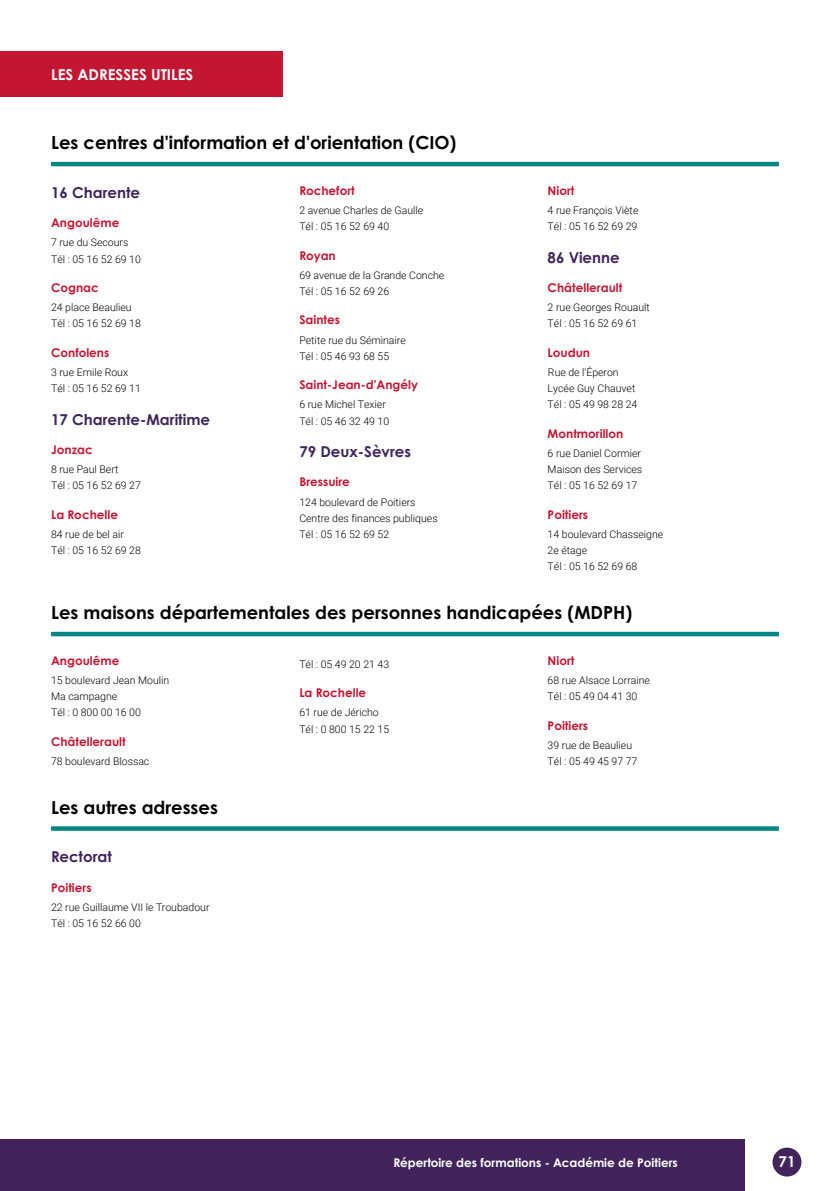
<style>
.page{position:relative;width:830px;height:1191px;background:#fff}
.page>*{position:absolute;margin:0;border:0;box-sizing:border-box;transform-origin:0 0}
.t1{font:700 18px "Century Gothic Pro";color:#000}
.t2{font:700 15px "Century Gothic Pro";color:#40245b}
.t3{font:700 15px "Century Gothic Pro";color:#fff}
.t4{font:700 12px "Century Gothic Pro";color:#c31632}
.t5{font:700 12px "Century Gothic Pro";color:#fff}
.t6{font:300 10.5px/16.2px "Roboto";color:#000}
</style>
<div class="page">
<div style="left:0;top:1140px;width:744px;height:51px;background:#40245b"></div>
<div style="left:772px;top:1147px;width:29px;height:29px;background:#40245b;border-radius:50%"></div>
<hr style="left:51px;top:162px;width:727px;height:4px;background:#008785">
<hr style="left:51px;top:632px;width:727px;height:4px;background:#008785">
<svg style="left:51px;top:826px;width:727px;height:4px;background:#128f8d"></svg>
<div style="left:0;top:51px;width:282px;height:46px;background:#c31632"></div>
<h2 class="t3" style="left:51px;top:65px;width:144px">LES ADRESSES UTILES</h2>
<h1 class="t1" style="left:51px;top:131px;width:406px">Les centres d'information et d'orientation (CIO)</h1>
<h2 class="t2" style="left:51px;top:183px;width:90px">16 Charente</h2>
<p class="t4" style="left:51px;top:215px;width:70px">Angoulême</p>
<p class="t6" style="left:51px;top:234px;width:91px">7 rue du Secours<br>Tél : 05 16 52 69 10</p>
<p class="t4" style="left:51px;top:280px;width:49px">Cognac</p>
<p class="t6" style="left:51px;top:299px;width:91px">24 place Beaulieu<br>Tél : 05 16 52 69 18</p>
<p class="t4" style="left:51px;top:345px;width:60px">Confolens</p>
<p class="t6" style="left:51px;top:364px;width:91px">3 rue Emile Roux<br>Tél : 05 16 52 69 11</p>
<h2 class="t2" style="left:51px;top:410px;width:160px">17 Charente-Maritime</h2>
<p class="t4" style="left:51px;top:442px;width:43px">Jonzac</p>
<p class="t6" style="left:51px;top:461px;width:91px">8 rue Paul Bert<br>Tél : 05 16 52 69 27</p>
<p class="t4" style="left:51px;top:507px;width:68px">La Rochelle</p>
<p class="t6" style="left:51px;top:526px;width:91px">84 rue de bel air<br>Tél : 05 16 52 69 28</p>
<p class="t4" style="left:547px;top:183px;width:28px">Niort</p>
<p class="t6" style="left:547px;top:202px;width:92px">4 rue François Viète<br>Tél : 05 16 52 69 29</p>
<h2 class="t2" style="left:547px;top:248px;width:74px">86 Vienne</h2>
<p class="t4" style="left:547px;top:280px;width:76px">Châtellerault</p>
<p class="t6" style="left:547px;top:299px;width:104px">2 rue Georges Rouault<br>Tél : 05 16 52 69 61</p>
<p class="t4" style="left:547px;top:345px;width:44px">Loudun</p>
<p class="t6" style="left:547px;top:364px;width:91px">Rue de l'Éperon<br>Lycée Guy Chauvet<br>Tél : 05 49 98 28 24</p>
<p class="t4" style="left:547px;top:426px;width:77px">Montmorillon</p>
<p class="t6" style="left:547px;top:445px;width:96px;text-align:justify">6 rue Daniel Cormier Maison des Services Tél : 05 16 52 69 17</p>
<p class="t4" style="left:547px;top:507px;width:42px">Poitiers</p>
<p class="t6" style="left:547px;top:526px;width:117px">14 boulevard Chasseigne<br>2e étage<br>Tél : 05 16 52 69 68</p>
<h1 class="t1" style="left:51px;top:601px;width:582px">Les maisons départementales des personnes handicapées (MDPH)</h1>
<p class="t4" style="left:51px;top:653px;width:70px">Angoulême</p>
<p class="t6" style="left:51px;top:671px;width:120px">15 boulevard Jean Moulin<br>Ma campagne<br>Tél : 0 800 00 16 00</p>
<p class="t4" style="left:51px;top:734px;width:76px">Châtellerault</p>
<p class="t6" style="left:51px;top:752px;width:100px">78 boulevard Blossac</p>
<p class="t4" style="left:299px;top:183px;width:57px">Rochefort</p>
<p class="t6" style="left:299px;top:202px;width:125px">2 avenue Charles de Gaulle<br>Tél : 05 16 52 69 40</p>
<p class="t4" style="left:299px;top:248px;width:38px">Royan</p>
<p class="t6" style="left:299px;top:266px;width:146px">69 avenue de la Grande Conche<br>Tél : 05 16 52 69 26</p>
<p class="t4" style="left:299px;top:312px;width:42px">Saintes</p>
<p class="t6" style="left:299px;top:331px;width:108px">Petite rue du Séminaire<br>Tél : 05 46 93 68 55</p>
<p class="t4" style="left:299px;top:377px;width:120px">Saint-Jean-d'Angély</p>
<p class="t6" style="left:299px;top:396px;width:91px">6 rue Michel Texier<br>Tél : 05 46 32 49 10</p>
<h2 class="t2" style="left:299px;top:442px;width:113px">79 Deux-Sèvres</h2>
<p class="t4" style="left:299px;top:474px;width:52px">Bressuire</p>
<p class="t6" style="left:299px;top:493px;width:140px">124 boulevard de Poitiers<br>Centre des finances publiques<br>Tél : 05 16 52 69 52</p>
<p class="t4" style="left:547px;top:653px;width:28px">Niort</p>
<p class="t6" style="left:547px;top:671px;width:104px">68 rue Alsace Lorraine<br>Tél : 05 49 04 41 30</p>
<p class="t4" style="left:547px;top:717px;width:42px">Poitiers</p>
<p class="t6" style="left:547px;top:736px;width:91px">39 rue de Beaulieu<br>Tél : 05 49 45 97 77</p>
<p class="t6" style="left:299px;top:655px;width:91px">Tél : 05 49 20 21 43</p>
<p class="t4" style="left:299px;top:685px;width:68px">La Rochelle</p>
<p class="t6" style="left:299px;top:704px;width:91px">61 rue de Jéricho<br>Tél : 0 800 15 22 15</p>
<h1 class="t1" style="left:51px;top:795px;width:168px">Les autres adresses</h1>
<h2 class="t2" style="left:51px;top:847px;width:62px">Rectorat</h2>
<p class="t4" style="left:51px;top:879px;width:42px">Poitiers</p>
<p class="t6" style="left:51px;top:898px;width:160px">22 rue Guillaume VII le Troubadour<br>Tél : 05 16 52 66 00</p>
<p class="t5" style="left:393px;top:1155px;width:286px">Répertoire des formations - Académie de Poitiers</p>
<h2 class="t3" style="left:778px;top:1152px;width:18px">71</h2>
</div>
